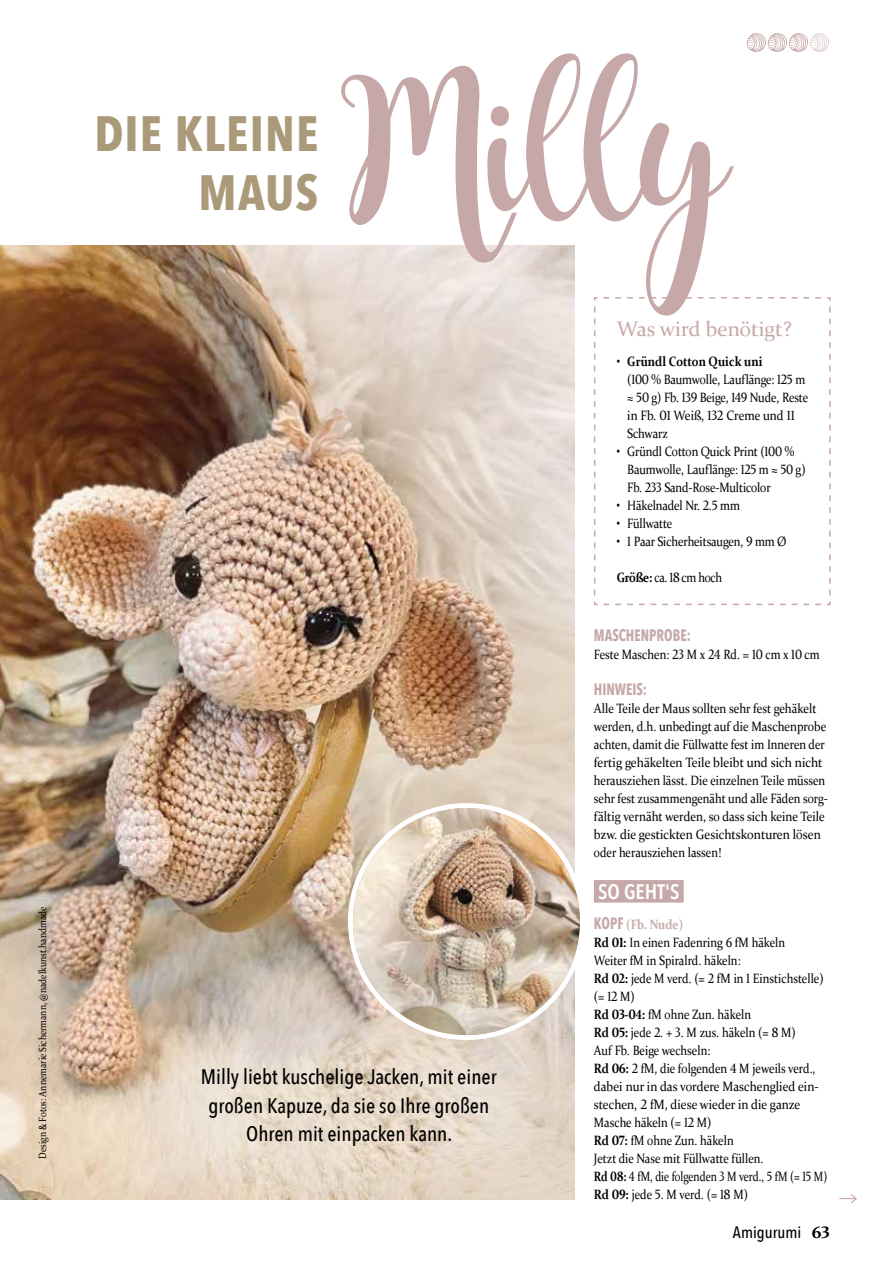
<style>
.page{position:relative;width:893px;height:1263px;background:#fff}
.page>*{position:absolute;margin:0;border:0;box-sizing:border-box;transform-origin:0 0}
.t1{font:165.3px "Buttercup Sample";color:#c7a8a8}
.t2{font:700 49.5px/59.4px "Avenir Next Condensed";letter-spacing:.02em;color:#ab9a79;text-align:right}
.t3{font:500 21px/28.5px "Avenir Next Condensed";color:#000;text-align:center}
.t4{font:21px "Constantia";color:#c7a8a8}
.t5{font:600 21px "Avenir Next Condensed";color:#fff}
.t6{font:700 16.5px "Avenir Next Condensed";color:#c7a8a8;scale:.85 1}
.t7{font:500 16.5px "Avenir Next Condensed";color:#000}
.t8{font:13.5px/18px "Constantia";color:#000;scale:.85 1}
.t9{font:13.5px/18px "Constantia";color:#000;scale:.87 1}
.t10{font:700 13.5px "Constantia";color:#000;scale:.85 1}
.t11{font:13.5px "Constantia";letter-spacing:-.03em;color:#000;scale:.85 1}
.t12{font:13.5px "Constantia";letter-spacing:-.02em;color:#000;scale:.85 1}
.t13{font:10.5px "Constantia";color:#000;scale:.85 1}
.s1{font-weight:700}
.s2{font-family:"Avenir Next Condensed";font-weight:700;font-size:16.5px;color:#c7a8a8}
.s3{font-weight:700;color:#c7a8a8}
.s4{font-family:"Constantia";font-weight:700}
</style>
<div class="page">
<svg style="left:594px;top:297px;width:237px;height:309px"></svg>
<img style="left:0;top:245px;width:575px;height:954px">
<svg style="left:147px;top:1019px;width:414px;height:180px;background:#e5d8c9"></svg>
<svg style="left:746px;top:33px;width:83px;height:19px"></svg>
<div style="left:594px;top:880px;width:90px;height:22px;background:#c7a8a8"></div>
<div style="left:348px;top:803px;width:237px;height:237px;background:#fff;border-radius:50%"></div>
<img style="left:353px;top:808px;width:227px;height:227px;border-radius:113px">
<svg style="left:839px;top:1194px;width:18px;height:9px"></svg>
<p class="t13" style="left:35px;top:1159px;width:298px;rotate:-90deg">Design &amp; Fotos: Annemarie Sichermann, @nadelkunst.handmade</p>
<h2 class="t2" style="left:94px;top:103px;width:225px">DIE KLEINE<br>MAUS</h2>
<h1 class="t1" style="left:347px;top:63px;width:382px">Milly</h1>
<h3 class="t4" style="left:617px;top:314px;width:177px">Was wird benötigt?</h3>
<p class="t10" style="left:617px;top:352px;width:173px">• Gründl Cotton Quick uni</p>
<p class="t8" style="left:627px;top:370px;width:214px">(100 % Baumwolle, Lauflänge: 125 m ≈ 50 g) Fb. 139 Beige, 149 Nude, Reste in Fb. 01 Weiß, 132 Creme und 11<br>Schwarz</p>
<p class="t8" style="left:627px;top:442px;width:211px;text-indent:-11px">• Gründl Cotton Quick Print (100 %<br>Baumwolle, Lauflänge: 125 m ≈ 50 g)<br>Fb. 233 Sand-Rose-Multicolor</p>
<p class="t8" style="left:617px;top:496px;width:147px">• Häkelnadel Nr. 2.5 mm</p>
<p class="t12" style="left:617px;top:515px;width:67px">• Füllwatte</p>
<p class="t8" style="left:617px;top:532px;width:201px">• 1 Paar Sicherheitsaugen, 9 mm Ø</p>
<p class="t11" style="left:617px;top:569px;width:126px"><span class="s1">Größe:</span> ca. 18 cm hoch</p>
<h3 class="t3" style="left:201px;top:1062px;width:297px">Milly liebt kuschelige Jacken, mit einer großen Kapuze, da sie so Ihre großen<br>Ohren mit einpacken kann.</h3>
<p class="t6" style="left:594px;top:625px;width:116px">MASCHENPROBE:</p>
<p class="t8" style="left:594px;top:645px;width:267px">Feste Maschen: 23 M x 24 Rd. = 10 cm x 10 cm</p>
<p class="t6" style="left:594px;top:679px;width:64px">HINWEIS:</p>
<p class="t9" style="left:594px;top:699px;width:271px">Alle Teile der Maus sollten sehr fest gehäkelt werden, d.h. unbedingt auf die Maschenprobe achten, damit die Füllwatte fest im Inneren der fertig gehäkelten Teile bleibt und sich nicht herausziehen lässt. Die einzelnen Teile müssen sehr fest zusammengenäht und alle Fäden sorg&shy;fältig vernäht werden, so dass sich keine Teile bzw. die gestickten Gesichtskonturen lösen oder herausziehen lassen!</p>
<h3 class="t5" style="left:598px;top:874px;width:83px">SO GEHT'S</h3>
<p class="t8" style="left:594px;top:915px;width:276px"><span class="s2">KOPF</span> <span class="s3">(Fb. Nude)<br></span><span class="s1">Rd 01:</span> In einen Fadenring 6 fM häkeln<br>Weiter fM in Spiralrd. häkeln:<br><span class="s1">Rd 02:</span> jede M verd. (= 2 fM in 1 Einstichstelle) (= 12 M)<br><span class="s1">Rd 03-04:</span> fM ohne Zun. häkeln<br><span class="s1">Rd 05:</span> jede 2. + 3. M zus. häkeln (= 8 M)<br>Auf Fb. Beige wechseln:<br><span class="s1">Rd 06:</span> 2 fM, die folgenden 4 M jeweils verd., dabei nur in das vordere Maschenglied ein&shy;stechen, 2 fM, diese wieder in die ganze<br>Masche häkeln (= 12 M)<br><span class="s1">Rd 07:</span> fM ohne Zun. häkeln<br>Jetzt die Nase mit Füllwatte füllen.<br><span class="s1">Rd 08:</span> 4 fM, die folgenden 3 M verd., 5 fM (= 15 M)<br><span class="s1">Rd 09:</span> jede 5. M verd. (= 18 M)</p>
<p class="t7" style="left:733px;top:1222px;width:98px">Amigurumi <span class="s4">63</span></p>
</div>
